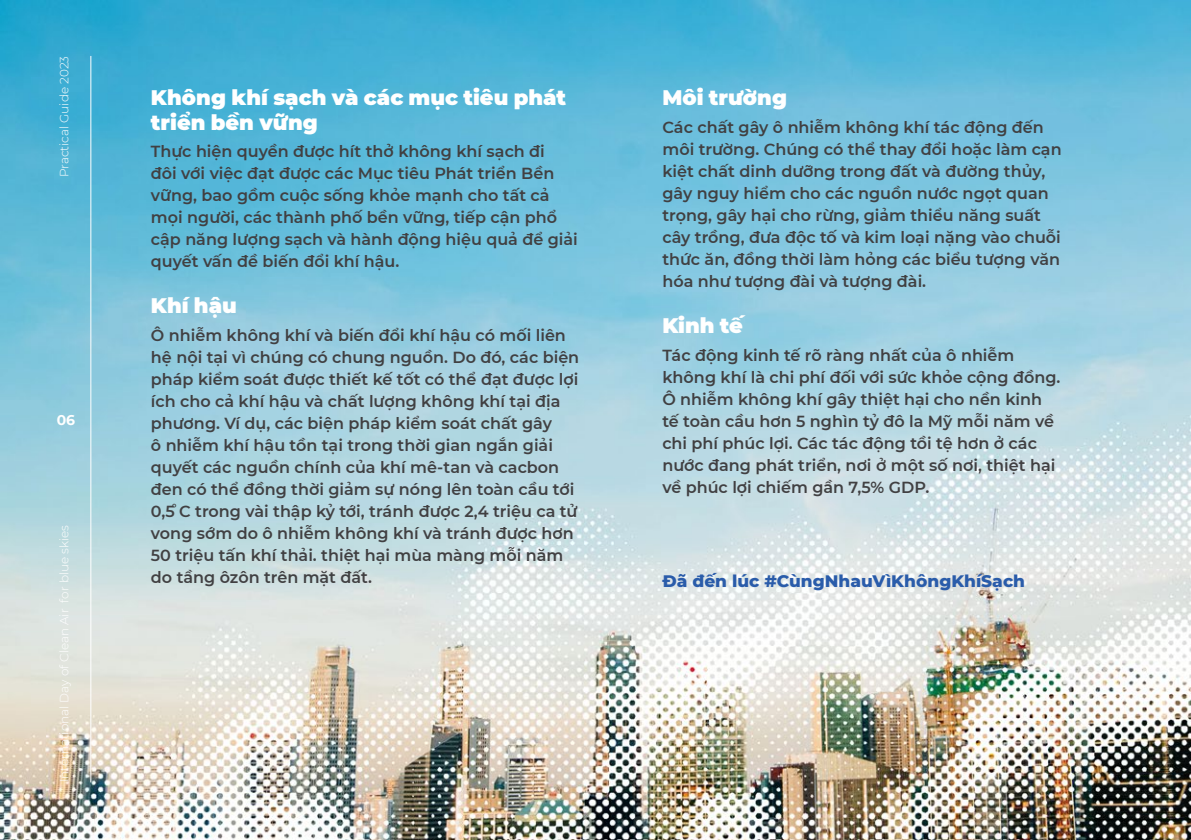
<style>
.page{position:relative;width:1191px;height:840px;background:#fff}
.page>*{position:absolute;margin:0;border:0;box-sizing:border-box;transform-origin:0 0}
.t1{font:900 21px/24px "Montserrat";color:#fff}
.t2{font:800 17px "Montserrat";color:#2a5caa}
.t3{font:600 16px/22px "Montserrat";color:#414042}
.t4{font:700 14px "Montserrat";color:#fff}
.t5{font:300 12px "Montserrat";color:#fff}
</style>
<div class="page">
<img style="left:0;top:0;width:1191px;height:839px">
<hr style="left:90px;top:56px;width:1px;height:726px;background:#fff">
<p class="t5" style="left:56px;top:177px;width:123px;rotate:-90deg">Practical Guide 2023</p>
<p class="t4" style="left:57px;top:410px;width:20px">06</p>
<p class="t5" style="left:56px;top:782px;width:258px;rotate:-90deg">International Day of Clean Air for blue skies</p>
<h1 class="t1" style="left:151px;top:85px;width:417px">Không khí sạch và các mục tiêu phát triển bền vững</h1>
<p class="t3" style="left:151px;top:140px;width:428px">Thực hiện quyền được hít thở không khí sạch đi<br>đôi với việc đạt được các Mục tiêu Phát triển Bền vững, bao gồm cuộc sống khỏe mạnh cho tất cả mọi người, các thành phố bền vững, tiếp cận phổ cập năng lượng sạch và hành động hiệu quả để giải quyết vấn đề biến đổi khí hậu.</p>
<h1 class="t1" style="left:151px;top:292px;width:87px">Khí hậu</h1>
<p class="t3" style="left:151px;top:323px;width:430px">Ô nhiễm không khí và biến đổi khí hậu có mối liên hệ nội tại vì chúng có chung nguồn. Do đó, các biện pháp kiểm soát được thiết kế tốt có thể đạt được lợi ích cho cả khí hậu và chất lượng không khí tại địa phương. Ví dụ, các biện pháp kiểm soát chất gây<br>ô nhiễm khí hậu tồn tại trong thời gian ngắn giải quyết các nguồn chính của khí mê-tan và cacbon đen có thể đồng thời giảm sự nóng lên toàn cầu tới 0,5 ̊C trong vài thập kỷ tới, tránh được 2,4 triệu ca tử vong sớm do ô nhiễm không khí và tránh được hơn 50 triệu tấn khí thải. thiệt hại mùa màng mỗi năm do tầng ôzôn trên mặt đất.</p>
<h1 class="t1" style="left:662px;top:85px;width:126px">Môi trường</h1>
<p class="t3" style="left:662px;top:116px;width:401px">Các chất gây ô nhiễm không khí tác động đến môi trường. Chúng có thể thay đổi hoặc làm cạn kiệt chất dinh dưỡng trong đất và đường thủy, gây nguy hiểm cho các nguồn nước ngọt quan trọng, gây hại cho rừng, giảm thiểu năng suất cây trồng, đưa độc tố và kim loại nặng vào chuỗi thức ăn, đồng thời làm hỏng các biểu tượng văn hóa như tượng đài và tượng đài.</p>
<h1 class="t1" style="left:662px;top:312px;width:82px">Kinh tế</h1>
<p class="t3" style="left:662px;top:343px;width:399px">Tác động kinh tế rõ ràng nhất của ô nhiễm không khí là chi phí đối với sức khỏe cộng đồng.<br>Ô nhiễm không khí gây thiệt hại cho nền kinh tế toàn cầu hơn 5 nghìn tỷ đô la Mỹ mỗi năm về chi phí phúc lợi. Các tác động tồi tệ hơn ở các nước đang phát triển, nơi ở một số nơi, thiệt hại về phúc lợi chiếm gần 7,5% GDP.</p>
<p class="t2" style="left:662px;top:568px;width:364px">Đã đến lúc #CùngNhauVìKhôngKhíSạch</p>
</div>
